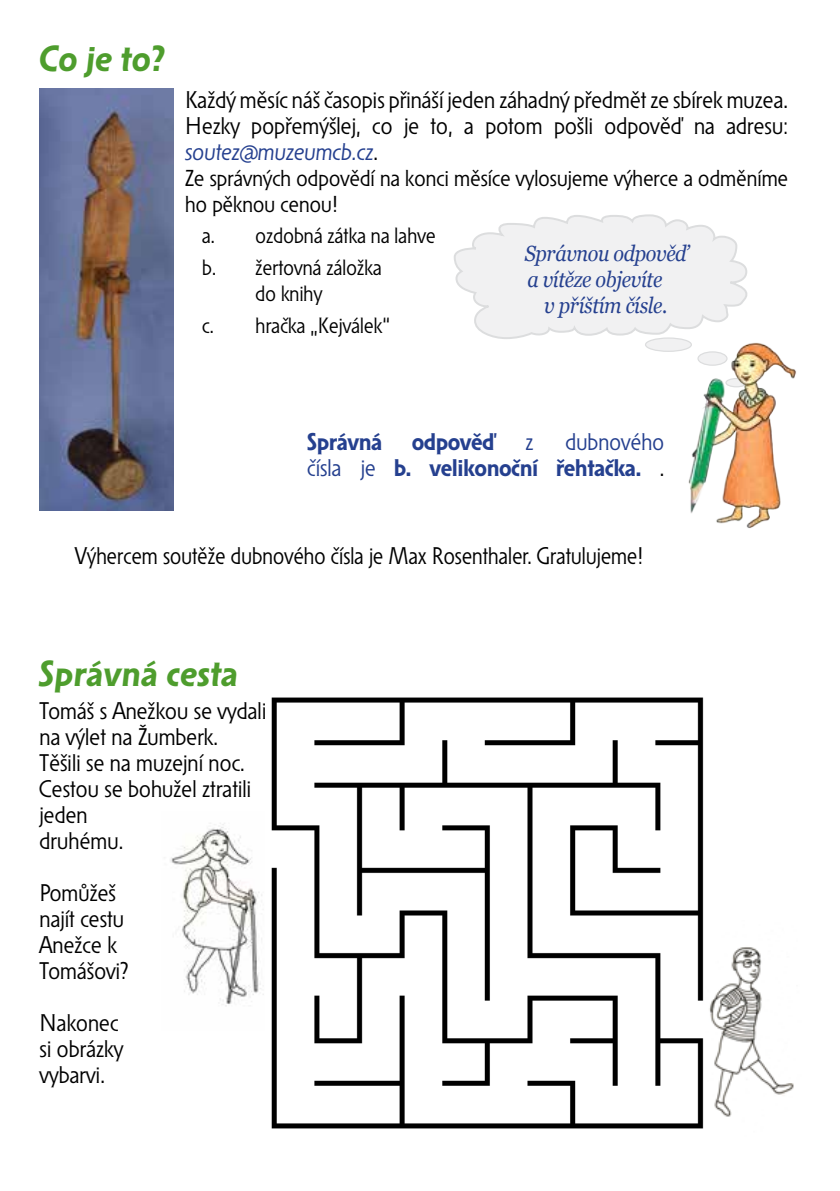
<style>
.page{position:relative;width:840px;height:1191px;background:#fff}
.page>*{position:absolute;margin:0;border:0;box-sizing:border-box;transform-origin:0 0}
.t1{font:italic 700 36px "Solpera";color:#4e9d2d}
.t2{font:24px/26px "Solpera";letter-spacing:-.02em;color:#000}
.t3{font:24px "Solpera";letter-spacing:-.02em;color:#000;scale:.95 1}
.t4{font:700 24px/26px "Solpera";letter-spacing:-.02em;color:#25408f;text-align:right}
.t5{font:23px/26px "Solpera";letter-spacing:-.02em;color:#000}
.t6{font:22px/31.6px "Solpera";letter-spacing:-.02em;color:#000}
.t7{font:italic 22px/26px "Georgia";letter-spacing:-.02em;color:#25408f;scale:.9 1}
.s1{font-style:italic;color:#25408f}
.s2{font-weight:400}
.s3{font-weight:400;color:#000}
</style>
<div class="page">
<img style="left:682px;top:341px;width:114px;height:187px">
<svg style="left:454px;top:214px;width:294px;height:127px"></svg>
<div style="left:645px;top:338px;width:46px;height:13px;background:#f1f1f2;border-radius:50%"></div>
<div style="left:644px;top:337px;width:47px;height:15px;border:1px solid #dcddde;border-radius:50%"></div>
<div style="left:697px;top:352px;width:29px;height:13px;background:#f1f1f2;border-radius:50%"></div>
<div style="left:697px;top:351px;width:30px;height:15px;border:1px solid #dcddde;border-radius:50%"></div>
<img style="left:40px;top:89px;width:133px;height:422px">
<img style="left:170px;top:823px;width:94px;height:183px">
<img style="left:271px;top:697px;width:433px;height:432px">
<img style="left:709px;top:947px;width:85px;height:170px">
<h1 class="t1" style="left:39px;top:38px;width:127px">Co je to?</h1>
<p class="t2" style="left:185px;top:88px;width:604px;text-align:justify">Každý měsíc náš časopis přináší jeden záhadný předmět ze sbírek muzea.<br>Hezky popřemýšlej, co je to, a potom pošli odpověď na adresu: <span class="s1">soutez@muzeumcb.cz</span>.</p>
<p class="t5" style="left:185px;top:166px;width:604px">Ze správných odpovědí na konci měsíce vylosujeme výherce a odměníme ho pěknou cenou!</p>
<p class="t6" style="left:202px;top:221px;width:235px">a. ozdobná zátka na lahve b. žertovná záložka</p>
<p class="t6" style="left:202px;top:279px;width:190px;text-indent:53px">do knihy<br>c. hračka „Kejválek“</p>
<p class="t7" style="left:524px;top:241px;width:184px">Správnou odpověď a vítěze objevíte</p>
<p class="t7" style="left:544px;top:293px;width:138px">v příštím čísle.</p>
<p class="t4" style="left:307px;top:430px;width:228px">Správná odpověď <span class="s2">z</span></p>
<p class="t4" style="left:307px;top:430px;width:359px"><span class="s2">dubnového<br>čísla je</span> b. velikonoční řehtačka. <span class="s3">.</span></p>
<p class="t3" style="left:74px;top:541px;width:600px">Výhercem soutěže dubnového čísla je Max Rosenthaler. Gratulujeme!</p>
<h1 class="t1" style="left:38px;top:653px;width:201px">Správná cesta</h1>
<p class="t2" style="left:39px;top:699px;width:229px">Tomáš s Anežkou se vydali na výlet na Žumberk.<br>Těšili se na muzejní noc.<br>Cestou se bohužel ztratili jeden<br>druhému.</p>
<p class="t2" style="left:39px;top:881px;width:91px">Pomůžeš najít cestu<br>Anežce k<br>Tomášovi?</p>
<p class="t2" style="left:39px;top:1011px;width:86px">Nakonec si obrázky vybarvi.</p>
</div>
